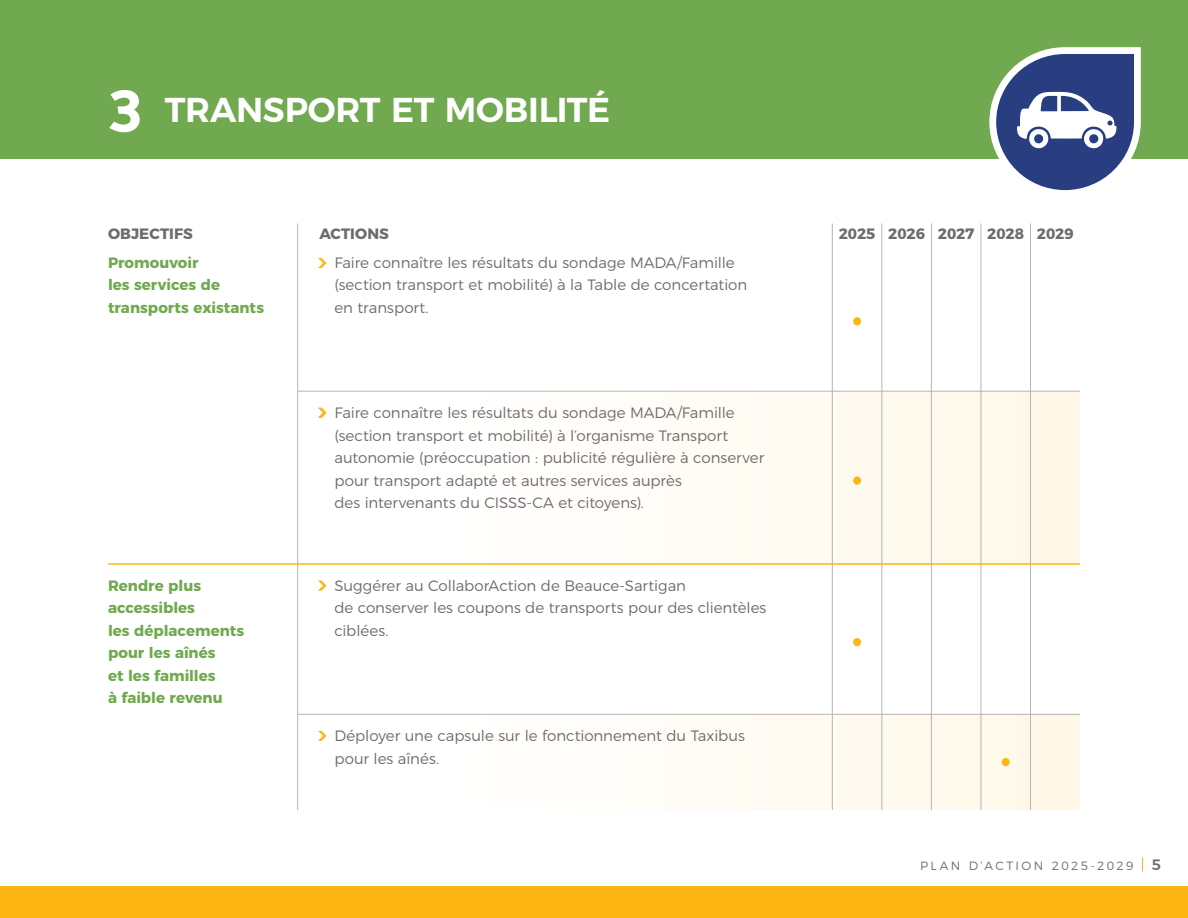
<style>
.page{position:relative;width:1188px;height:918px;background:#fff}
.page>*{position:absolute;margin:0;border:0;box-sizing:border-box;transform-origin:0 0}
.t1{font:300 54px "Montserrat";color:#fdb614}
.t2{font:600 34.5px "Montserrat";letter-spacing:-.01em;color:#fff}
.t3{font:300 15px/22.5px "Montserrat";letter-spacing:-.005em;color:#706b6c}
.t4{font:700 15px/22.5px "Montserrat";color:#70a94f}
.t5{font:700 15px "Montserrat";color:#6f6a6b}
.t6{font:300 12px "Montserrat";letter-spacing:.2em;color:#706b6c}
.s1{font-family:"Palanquin Dark";font-weight:500;font-size:64.5px}
.s2{font-weight:500;font-size:15px}
</style>
<div class="page">
<div style="left:0;top:0;width:1188px;height:158px;background:#70a94f"></div>
<svg style="left:1142px;top:858px;width:1px;height:14px"></svg>
<svg style="left:983px;top:47px;width:165px;height:144px"></svg>
<div style="left:0;top:886px;width:1188px;height:32px;background:#fdb614"></div>
<div style="left:298px;top:391px;width:782px;height:173px;background:linear-gradient(to right,#fff,#fef7e8)"></div>
<div style="left:298px;top:714px;width:782px;height:96px;background:linear-gradient(to right,#fff,#fef7e8)"></div>
<svg style="left:318px;top:258px;width:9px;height:10px"></svg>
<svg style="left:318px;top:580px;width:9px;height:11px"></svg>
<svg style="left:318px;top:407px;width:9px;height:11px"></svg>
<svg style="left:318px;top:730px;width:9px;height:11px"></svg>
<hr style="left:297px;top:224px;width:1px;height:586px;background:#b7b3b3">
<hr style="left:931px;top:224px;width:1px;height:586px;background:#b7b3b3">
<hr style="left:832px;top:224px;width:1px;height:586px;background:#b7b3b3">
<hr style="left:881px;top:224px;width:1px;height:586px;background:#b7b3b3">
<hr style="left:981px;top:224px;width:1px;height:586px;background:#b7b3b3">
<hr style="left:1030px;top:224px;width:1px;height:586px;background:#b7b3b3">
<hr style="left:298px;top:391px;width:782px;height:1px;background:#b7b3b3">
<hr style="left:298px;top:714px;width:782px;height:1px;background:#b7b3b3">
<hr style="left:108px;top:563px;width:972px;height:2px;background:#fdb614">
<h2 class="t2" style="left:108px;top:82px;width:504px"><span class="s1">3</span> TRANSPORT ET MOBILITÉ</h2>
<p class="t5" style="left:108px;top:221px;width:86px">OBJECTIFS</p>
<p class="t5" style="left:319px;top:221px;width:71px">ACTIONS</p>
<p class="t5" style="left:839px;top:221px;width:237px">2025 2026 2027 2028 2029</p>
<p class="t3" style="left:334px;top:250px;width:414px">Faire connaître les résultats du sondage MADA/Famille (section transport et mobilité) à la Table de concertation en transport.</p>
<p class="t4" style="left:108px;top:250px;width:158px">Promouvoir<br>les services de transports existants</p>
<h1 class="t1" style="left:850px;top:274px;width:15px">•</h1>
<p class="t4" style="left:108px;top:573px;width:138px">Rendre plus accessibles<br>les déplacements pour les aînés<br>et les familles<br>à faible revenu</p>
<p class="t3" style="left:334px;top:400px;width:431px">Faire connaître les résultats du sondage MADA/Famille (section transport et mobilité) à l’organisme Transport autonomie (préoccupation : publicité régulière à conserver pour transport adapté et autres services auprès<br>des intervenants du CISSS-CA et citoyens).</p>
<p class="t3" style="left:334px;top:573px;width:433px">Suggérer au CollaborAction de Beauce-Sartigan<br>de conserver les coupons de transports pour des clientèles ciblées.</p>
<p class="t3" style="left:334px;top:723px;width:412px">Déployer une capsule sur le fonctionnement du Taxibus pour les aînés.</p>
<h1 class="t1" style="left:850px;top:434px;width:15px">•</h1>
<h1 class="t1" style="left:850px;top:595px;width:15px">•</h1>
<h1 class="t1" style="left:999px;top:715px;width:15px">•</h1>
<p class="t6" style="left:920px;top:856px;width:242px">PLAN D’ACTION 2025-2029 <span class="s2">5</span></p>
</div>
